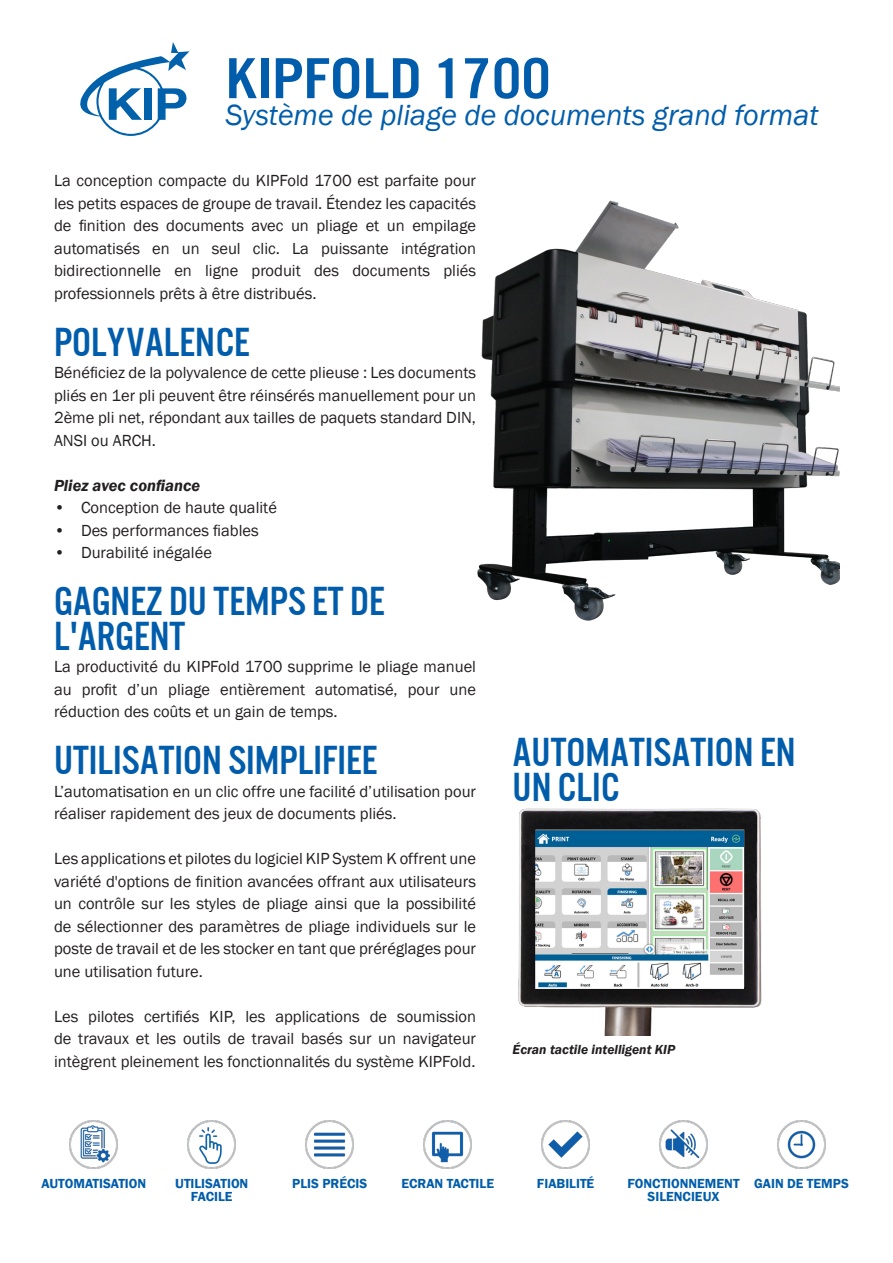
<style>
.page{position:relative;width:893px;height:1263px;background:#fff}
.page>*{position:absolute;margin:0;border:0;box-sizing:border-box;transform-origin:0 0}
.t1{font:60px "U.S.101";color:#015dab;scale:1.2 1}
.t2{font:42px/34.5px "U.S.101";color:#015dab}
.t3{font:italic 30px "Franklin Gothic";color:#015dab}
.t4{font:16.5px/22.5px "Franklin Gothic";color:#231f20;text-align:justify}
.t5{font:italic 600 16.5px "Franklin Gothic";color:#231f20}
.t6{font:600 13.5px/13.5px "Franklin Gothic";color:#015dab;text-align:center}
.t7{font:italic 600 13.5px "Franklin Gothic";color:#231f20}
</style>
<div class="page">
<svg style="left:80px;top:42px;width:109px;height:94px"></svg>
<img style="left:424px;top:1120px;width:48px;height:48px">
<img style="left:541px;top:1120px;width:49px;height:48px">
<img style="left:659px;top:1120px;width:49px;height:48px">
<img style="left:777px;top:1120px;width:49px;height:48px">
<img style="left:306px;top:1120px;width:48px;height:48px">
<img style="left:188px;top:1120px;width:48px;height:48px">
<img style="left:70px;top:1120px;width:48px;height:48px">
<img style="left:477px;top:200px;width:362px;height:421px">
<img style="left:518px;top:808px;width:244px;height:227px">
<img style="left:536px;top:830px;width:208px;height:158px">
<p class="t1" style="left:225px;top:47px;width:273px">KIPFold 1700</p>
<p class="t3" style="left:225px;top:96px;width:595px">Système de pliage de documents grand format</p>
<p class="t4" style="left:54px;top:170px;width:424px">La conception compacte du KIPFold 1700 est parfaite pour les petits espaces de groupe de travail. Étendez les capacités de finition des documents avec un pliage et un empilage automatisés en un seul clic. La puissante intégration bidirectionnelle en ligne produit des documents pliés professionnels prêts à être distribués.</p>
<p class="t2" style="left:54px;top:324px;width:197px">POLYVALENCE</p>
<p class="t4" style="left:54px;top:362px;width:424px">Bénéficiez de la polyvalence de cette plieuse : Les documents pliés en 1er pli peuvent être réinsérés manuellement pour un 2ème pli net, répondant aux tailles de paquets standard DIN, ANSI ou ARCH.</p>
<p class="t5" style="left:54px;top:475px;width:148px">Pliez avec confiance</p>
<p class="t4" style="left:54px;top:497px;width:224px">• Conception de haute qualité</p>
<p class="t4" style="left:54px;top:519px;width:206px">• Des performances fiables</p>
<p class="t4" style="left:54px;top:542px;width:159px">• Durabilité inégalée</p>
<p class="t2" style="left:54px;top:584px;width:332px">GAGNEZ DU TEMPS ET DE<br>L'ARGENT</p>
<p class="t4" style="left:54px;top:656px;width:424px">La productivité du KIPFold 1700 supprime le pliage manuel au profit d’un pliage entièrement automatisé, pour une réduction des coûts et un gain de temps.</p>
<p class="t2" style="left:54px;top:743px;width:325px">UTILISATION SIMPLIFIEE</p>
<p class="t4" style="left:54px;top:780px;width:424px">L’automatisation en un clic offre une facilité d’utilisation pour réaliser rapidement des jeux de documents pliés.</p>
<p class="t4" style="left:54px;top:848px;width:424px">Les applications et pilotes du logiciel KIP System K offrent une variété d'options de finition avancées offrant aux utilisateurs un contrôle sur les styles de pliage ainsi que la possibilité de sélectionner des paramètres de pliage individuels sur le poste de travail et de les stocker en tant que préréglages pour une utilisation future.</p>
<p class="t4" style="left:54px;top:1005px;width:424px">Les pilotes certifiés KIP, les applications de soumission de travaux et les outils de travail basés sur un navigateur intègrent pleinement les fonctionnalités du système KIPFold.</p>
<p class="t2" style="left:513px;top:735px;width:284px">AUTOMATISATION EN</p>
<p class="t2" style="left:513px;top:769px;width:109px">UN CLIC</p>
<p class="t7" style="left:513px;top:1040px;width:164px">Écran tactile intelligent KIP</p>
<p class="t6" style="left:42px;top:1176px;width:106px">AUTOMATISATION</p>
<p class="t6" style="left:175px;top:1176px;width:75px">UTILISATION</p>
<p class="t6" style="left:292px;top:1176px;width:77px">PLIS PRÉCIS</p>
<p class="t6" style="left:754px;top:1176px;width:96px">GAIN DE TEMPS</p>
<p class="t6" style="left:191px;top:1190px;width:43px">FACILE</p>
<p class="t6" style="left:401px;top:1176px;width:94px">ECRAN TACTILE</p>
<p class="t6" style="left:537px;top:1176px;width:59px">FIABILITÉ</p>
<p class="t6" style="left:627px;top:1176px;width:114px">FONCTIONNEMENT<br>SILENCIEUX</p>
</div>
